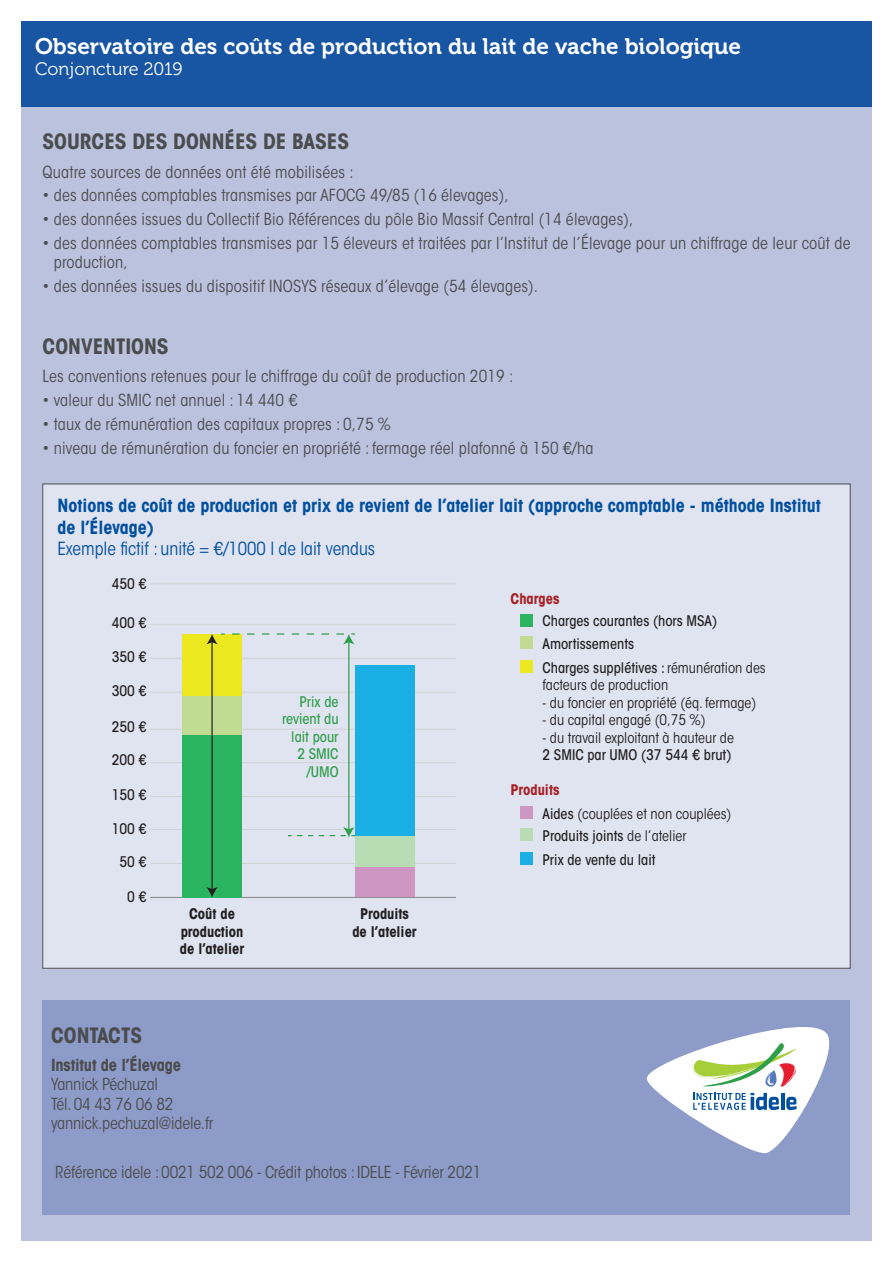
<style>
.page{position:relative;width:893px;height:1263px;background:#fff}
.page>*{position:absolute;margin:0;border:0;box-sizing:border-box;transform-origin:0 0}
.t1{font:22.5px "Museo 700";color:#fff}
.t2{font:700 condensed 21px "ITC Avant Garde Std";color:#4b4c4d}
.t3{font:700 condensed 18px/21.6px "ITC Avant Garde Std";color:#01509f}
.t4{font:condensed 18px "ITC Avant Garde Std";color:#01509f}
.t5{font:18px "Museo 300";color:#fff}
.t6{font:condensed 16.5px/19.5px "ITC Avant Garde Std";letter-spacing:.01em;color:#4b4c4d}
.t7{font:condensed 16.5px/19.5px "ITC Avant Garde Std";letter-spacing:-.01em;color:#4b4c4d}
.t8{font:700 condensed 16.5px "ITC Avant Garde Std";letter-spacing:-.01em;color:#4b4c4d}
.t9{font:condensed 14.55px/22.4px "ITC Avant Garde Std";color:#231f20}
.t10{font:500 condensed 14.55px/23.9px "ITC Avant Garde Std";color:#231f20}
.t11{font:700 condensed 14.55px/17.4px "ITC Avant Garde Std";color:#231f20;text-align:center}
.t12{font:500 condensed 14.55px/17.4px "ITC Avant Garde Std";color:#2e9e48;text-align:right}
.t13{font:700 condensed 14.55px "ITC Avant Garde Std";color:#a72023}
.s1{font-weight:400}
.s2{font-weight:500}
</style>
<div class="page">
<div style="left:21px;top:38px;width:851px;height:1203px;background:#bac2de"></div>
<div style="left:43px;top:484px;width:807px;height:484px;background:#e0e4f1"></div>
<hr style="left:150px;top:897px;width:306px;height:1px;background:#808285">
<hr style="left:150px;top:863px;width:306px;height:1px;background:#d1d2d4">
<hr style="left:150px;top:829px;width:306px;height:1px;background:#d1d2d4">
<hr style="left:150px;top:796px;width:306px;height:1px;background:#d1d2d4">
<hr style="left:150px;top:762px;width:306px;height:1px;background:#d1d2d4">
<hr style="left:150px;top:729px;width:306px;height:1px;background:#d1d2d4">
<hr style="left:150px;top:692px;width:306px;height:1px;background:#d1d2d4">
<hr style="left:150px;top:658px;width:306px;height:1px;background:#d1d2d4">
<hr style="left:150px;top:624px;width:306px;height:1px;background:#d1d2d4">
<hr style="left:150px;top:583px;width:306px;height:1px;background:#d1d2d4">
<div style="left:182px;top:696px;width:60px;height:39px;background:#c0dc92"></div>
<div style="left:182px;top:735px;width:60px;height:162px;background:#2bb45f"></div>
<div style="left:182px;top:634px;width:60px;height:62px;background:#ece820"></div>
<div style="left:355px;top:866px;width:59px;height:31px;background:#ce96c3"></div>
<div style="left:355px;top:836px;width:59px;height:30px;background:#b8dcb3"></div>
<div style="left:355px;top:665px;width:59px;height:171px;background:#1aafe5"></div>
<hr style="left:211px;top:641px;width:2px;height:249px;background:#231f20">
<svg style="left:206px;top:887px;width:12px;height:10px"></svg>
<hr style="left:348px;top:641px;width:1px;height:189px;background:#2e9e48">
<svg style="left:206px;top:633px;width:19px;height:11px"></svg>
<svg style="left:232px;top:633px;width:123px;height:11px"></svg>
<svg style="left:288px;top:827px;width:67px;height:10px"></svg>
<div style="left:520px;top:614px;width:13px;height:12px;background:#2bb45f"></div>
<div style="left:520px;top:636px;width:13px;height:13px;background:#c0dc92"></div>
<div style="left:520px;top:660px;width:13px;height:13px;background:#ece820"></div>
<div style="left:520px;top:806px;width:13px;height:12px;background:#ce96c3"></div>
<div style="left:520px;top:828px;width:13px;height:13px;background:#b8dcb3"></div>
<div style="left:520px;top:852px;width:13px;height:13px;background:#1aafe5"></div>
<div style="left:21px;top:21px;width:851px;height:85px;background:#1855a2"></div>
<div style="left:43px;top:1000px;width:807px;height:215px;background:#8d9bc8"></div>
<svg style="left:647px;top:1027px;width:182px;height:126px"></svg>
<h1 class="t1" style="left:35px;top:33px;width:708px">Observatoire des coûts de production du lait de vache biologique</h1>
<p class="t5" style="left:35px;top:59px;width:149px">Conjoncture 2019</p>
<p class="t2" style="left:43px;top:128px;width:308px">SOURCES DES DONNÉES DE BASES</p>
<p class="t6" style="left:43px;top:162px;width:313px">Quatre sources de données ont été mobilisées :</p>
<p class="t6" style="left:43px;top:186px;width:468px">• des données comptables transmises par AFOCG 49/85 (16 élevages),</p>
<p class="t6" style="left:43px;top:209px;width:592px">• des données issues du Collectif Bio Références du pôle Bio Massif Central (14 élevages),</p>
<p class="t6" style="left:54px;top:233px;width:798px;text-indent:-11px">• des données comptables transmises par 15 éleveurs et traitées par l’Institut de l’Élevage pour un chiffrage de leur coût de production,</p>
<p class="t6" style="left:43px;top:276px;width:497px">• des données issues du dispositif INOSYS réseaux d’élevage (54 élevages).</p>
<p class="t2" style="left:43px;top:333px;width:128px">CONVENTIONS</p>
<p class="t6" style="left:43px;top:367px;width:472px">Les conventions retenues pour le chiffrage du coût de production 2019 :</p>
<p class="t6" style="left:43px;top:390px;width:257px">• valeur du SMIC net annuel : 14 440 €</p>
<p class="t6" style="left:43px;top:414px;width:350px">• taux de rémunération des capitaux propres : 0,75 %</p>
<p class="t6" style="left:43px;top:438px;width:552px">• niveau de rémunération du foncier en propriété : fermage réel plafonné à 150 €/ha</p>
<p class="t3" style="left:57px;top:494px;width:765px">Notions de coût de production et prix de revient de l’atelier lait (approche comptable - méthode Institut de l’Élevage)</p>
<p class="t4" style="left:57px;top:538px;width:319px">Exemple fictif : unité = €/1000 l de lait vendus</p>
<p class="t10" style="left:112px;top:572px;width:36px">450 €</p>
<p class="t10" style="left:112px;top:611px;width:36px">400 €</p>
<p class="t10" style="left:112px;top:645px;width:36px">350 €</p>
<p class="t10" style="left:112px;top:678px;width:36px">300 €</p>
<p class="t10" style="left:112px;top:714px;width:36px">250 €</p>
<p class="t10" style="left:112px;top:748px;width:36px">200 €</p>
<p class="t10" style="left:112px;top:783px;width:36px">150 €</p>
<p class="t10" style="left:112px;top:816px;width:36px">100 €</p>
<p class="t10" style="left:119px;top:849px;width:29px">50 €</p>
<p class="t10" style="left:127px;top:885px;width:21px">0 €</p>
<p class="t12" style="left:282px;top:693px;width:58px">Prix de revient du lait pour<br>2 SMIC /UMO</p>
<p class="t11" style="left:180px;top:905px;width:66px">Coût de production de l’atelier</p>
<p class="t11" style="left:352px;top:905px;width:66px">Produits de l’atelier</p>
<p class="t2" style="left:51px;top:1021px;width:93px">CONTACTS</p>
<p class="t8" style="left:51px;top:1054px;width:132px">Institut de l’Élevage</p>
<p class="t7" style="left:51px;top:1074px;width:164px">Yannick Péchuzal<br>Tél. 04 43 76 06 82 yannick.pechuzal@idele.fr</p>
<p class="t7" style="left:55px;top:1162px;width:428px">Référence idele : 0021 502 006 - Crédit photos : IDELE - Février 2021</p>
<p class="t13" style="left:510px;top:589px;width:51px">Charges</p>
<p class="t10" style="left:543px;top:609px;width:176px">Charges courantes (hors MSA)</p>
<p class="t10" style="left:543px;top:632px;width:225px">Amortissements<br>Charges supplétives : <span class="s1">rémunération des</span></p>
<p class="t9" style="left:543px;top:674px;width:127px">facteurs de production</p>
<p class="t9" style="left:543px;top:691px;width:215px">- du foncier en propriété (éq. fermage)</p>
<p class="t9" style="left:543px;top:709px;width:165px">- du capital engagé (0,75 %)</p>
<p class="t9" style="left:543px;top:726px;width:193px">- du travail exploitant à hauteur de</p>
<p class="t10" style="left:543px;top:743px;width:190px">2 SMIC par UMO (37 544 € brut)</p>
<p class="t13" style="left:510px;top:780px;width:51px">Produits</p>
<p class="t9" style="left:543px;top:802px;width:190px"><span class="s2">Aides</span> (couplées et non couplées)<br><span class="s2">Produits joints</span> de l’atelier</p>
<p class="t10" style="left:543px;top:848px;width:114px">Prix de vente du lait</p>
</div>
